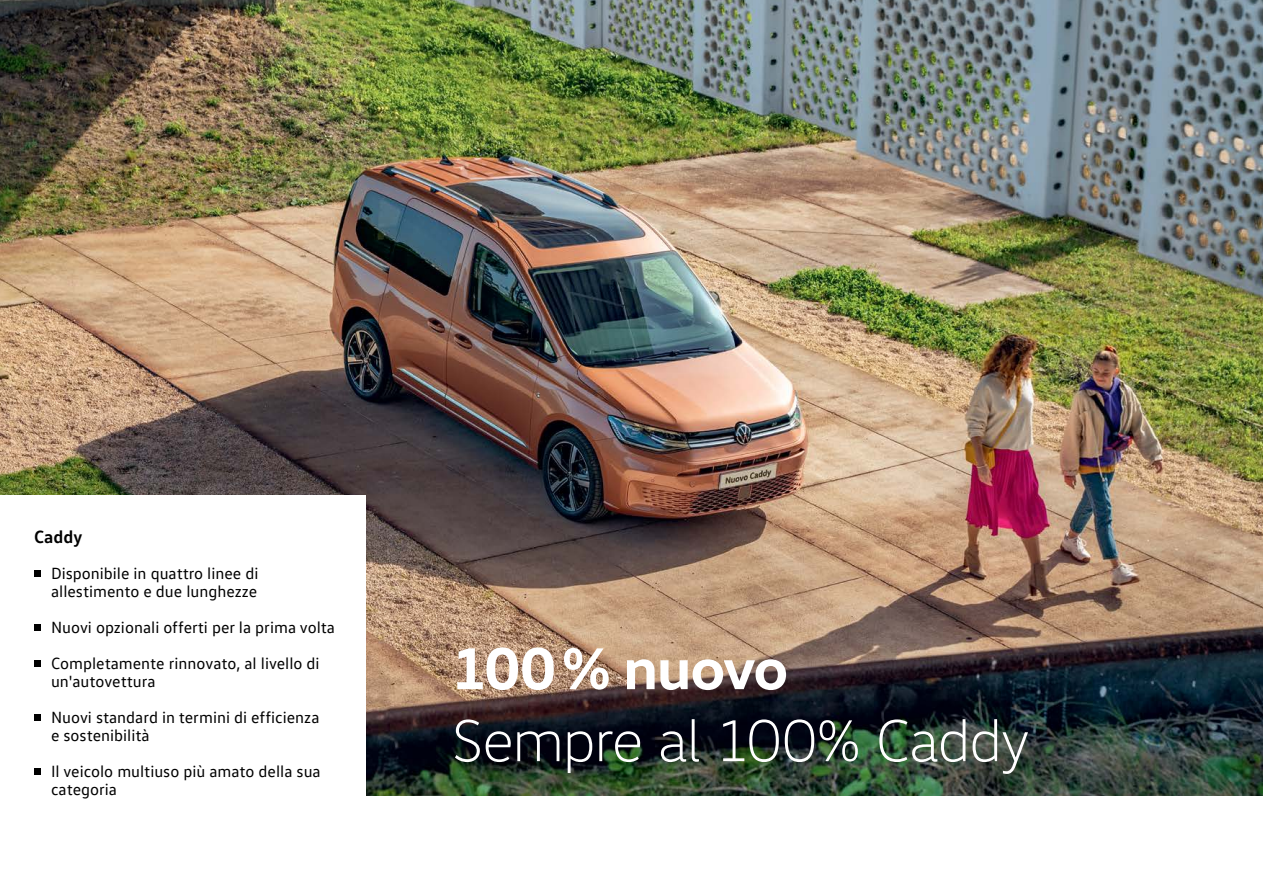
<style>
.page{position:relative;width:1263px;height:893px;background:#fff}
.page>*{position:absolute;margin:0;border:0;box-sizing:border-box;transform-origin:0 0}
.t1{font:300 60px "VW Head";letter-spacing:-.025em;color:#fff}
.t2{font:700 60px "VW Head";letter-spacing:-.025em;color:#fff}
.t3{font:700 18px "VW Text";color:#000}
.t4{font:16.5px/36px "VW Text";color:#000}
</style>
<div class="page">
<img style="left:0;top:0;width:1263px;height:795px">
<div style="left:0;top:495px;width:366px;height:324px;background:#fff"></div>
<div style="left:34px;top:570px;width:6px;height:7px;background:#000"></div>
<div style="left:34px;top:624px;width:6px;height:7px;background:#000"></div>
<div style="left:34px;top:660px;width:6px;height:7px;background:#000"></div>
<div style="left:34px;top:714px;width:6px;height:7px;background:#000"></div>
<div style="left:34px;top:768px;width:6px;height:7px;background:#000"></div>
<p class="t3" style="left:34px;top:525px;width:50px">Caddy</p>
<p class="t4" style="left:51px;top:564px;width:209px;line-height:18px">Disponibile in quattro linee di allestimento e due lunghezze</p>
<p class="t4" style="left:51px;top:609px;width:285px">Nuovi opzionali offerti per la prima volta<br>Completamente rinnovato, al livello di</p>
<p class="t4" style="left:51px;top:663px;width:270px">un'autovettura<br>Nuovi standard in termini di efficienza</p>
<p class="t4" style="left:51px;top:717px;width:271px">e sostenibilità<br>Il veicolo multiuso più amato della sua</p>
<p class="t4" style="left:51px;top:771px;width:68px">categoria</p>
<h1 class="t2" style="left:452px;top:629px;width:338px">100% nuovo</h1>
<h1 class="t1" style="left:452px;top:705px;width:579px">Sempre al 100% Caddy</h1>
</div>
